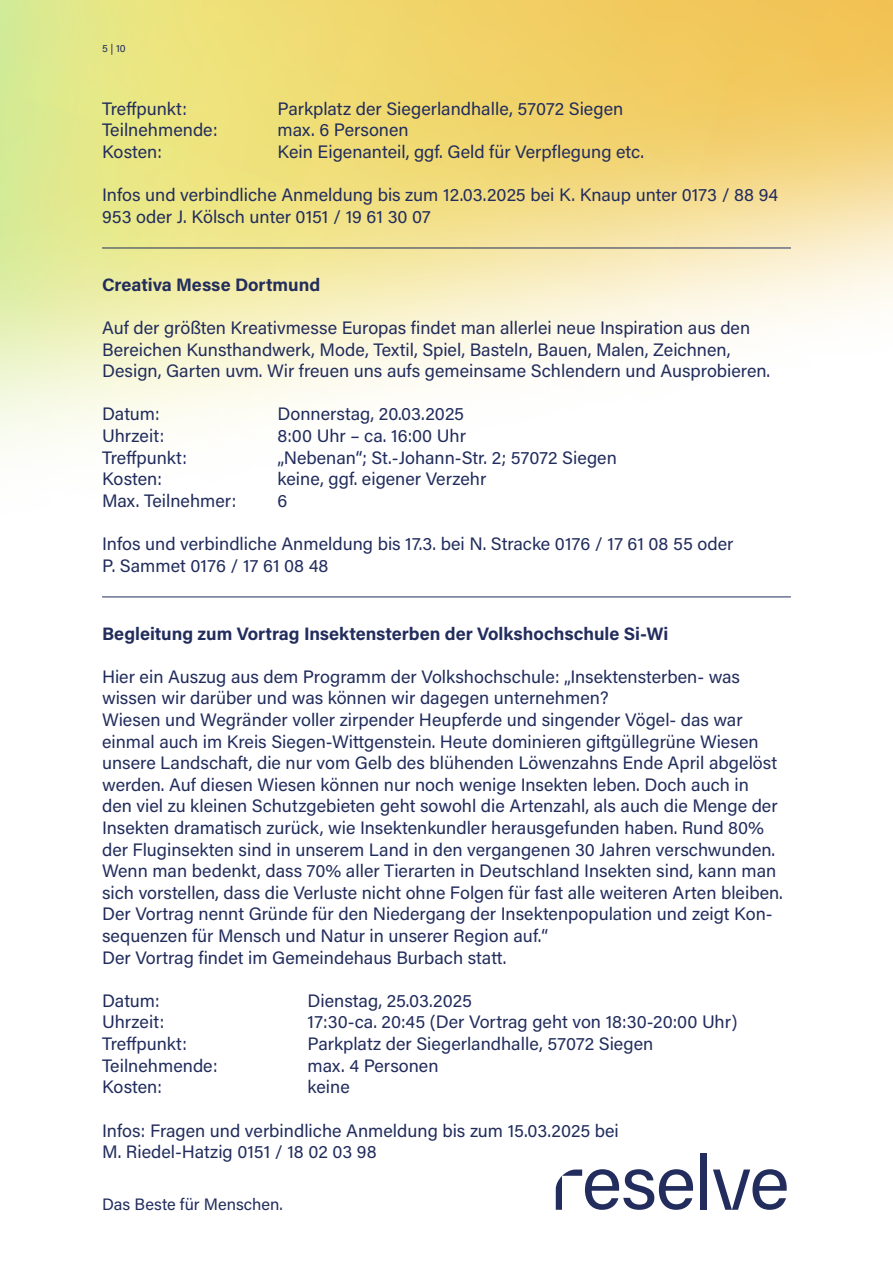
<style>
.page{position:relative;width:893px;height:1263px;background:#fff}
.page>*{position:absolute;margin:0;border:0;box-sizing:border-box;transform-origin:0 0}
.t1{font:18px/21.6px "Acumin Pro";color:#222d5d}
.t2{font:700 18px "Acumin Pro";color:#222d5d}
.t3{font:16.5px "Acumin Pro";color:#222d5d}
.t4{font:10.5px "Acumin Pro";color:#222d5d}
</style>
<div class="page">
<img style="left:0;top:0;width:893px;height:597px">
<div style="left:700px;top:1153px;width:7px;height:57px;background:#222d5d"></div>
<svg style="left:713px;top:1169px;width:74px;height:41px"></svg>
<svg style="left:556px;top:1169px;width:137px;height:41px"></svg>
<hr style="left:102px;top:248px;width:689px;height:1px;background:#222d5d">
<hr style="left:102px;top:597px;width:689px;height:1px;background:#222d5d">
<p class="t4" style="left:102px;top:41px;width:25px">5 | 10</p>
<p class="t1" style="left:102px;top:97px;width:87px">Treffpunkt:</p>
<p class="t1" style="left:278px;top:97px;width:347px">Parkplatz der Siegerlandhalle, 57072 Siegen</p>
<p class="t1" style="left:102px;top:118px;width:117px">Teilnehmende:</p>
<p class="t1" style="left:278px;top:118px;width:133px">max. 6 Personen</p>
<p class="t1" style="left:102px;top:140px;width:61px">Kosten:</p>
<p class="t1" style="left:278px;top:140px;width:368px">Kein Eigenanteil, ggf. Geld für Verpflegung etc.</p>
<p class="t1" style="left:102px;top:183px;width:678px">Infos und verbindliche Anmeldung bis zum 12.03.2025 bei K. Knaup unter 0173 / 88 94<br>953 oder J. Kölsch unter 0151 / 19 61 30 07</p>
<p class="t2" style="left:102px;top:272px;width:220px">Creativa Messe Dortmund</p>
<p class="t1" style="left:102px;top:316px;width:670px">Auf der größten Kreativmesse Europas findet man allerlei neue Inspiration aus den<br>Bereichen Kunsthandwerk, Mode, Textil, Spiel, Basteln, Bauen, Malen, Zeichnen,<br>Design, Garten uvm. Wir freuen uns aufs gemeinsame Schlendern und Ausprobieren.</p>
<p class="t1" style="left:102px;top:402px;width:59px">Datum:</p>
<p class="t1" style="left:278px;top:402px;width:188px">Donnerstag, 20.03.2025</p>
<p class="t1" style="left:102px;top:424px;width:64px">Uhrzeit:</p>
<p class="t1" style="left:278px;top:424px;width:190px">8:00 Uhr – ca. 16:00 Uhr</p>
<p class="t1" style="left:102px;top:446px;width:87px">Treffpunkt:</p>
<p class="t1" style="left:278px;top:446px;width:341px">„Nebenan“; St.-Johann-Str. 2; 57072 Siegen</p>
<p class="t1" style="left:102px;top:467px;width:61px">Kosten:</p>
<p class="t1" style="left:278px;top:467px;width:210px">keine, ggf. eigener Verzehr</p>
<p class="t1" style="left:102px;top:489px;width:136px">Max. Teilnehmer:</p>
<p class="t1" style="left:278px;top:489px;width:11px">6</p>
<p class="t1" style="left:102px;top:532px;width:633px">Infos und verbindliche Anmeldung bis 17.3. bei N. Stracke 0176 / 17 61 08 55 oder<br>P. Sammet 0176 / 17 61 08 48</p>
<p class="t2" style="left:102px;top:621px;width:568px">Begleitung zum Vortrag Insektensterben der Volkshochschule Si-Wi</p>
<p class="t1" style="left:102px;top:665px;width:682px">Hier ein Auszug aus dem Programm der Volkshochschule: „Insektensterben- was wissen wir darüber und was können wir dagegen unternehmen?<br>Wiesen und Wegränder voller zirpender Heupferde und singender Vögel- das war einmal auch im Kreis Siegen-Wittgenstein. Heute dominieren giftgüllegrüne Wiesen unsere Landschaft, die nur vom Gelb des blühenden Löwenzahns Ende April abgelöst werden. Auf diesen Wiesen können nur noch wenige Insekten leben. Doch auch in den viel zu kleinen Schutzgebieten geht sowohl die Artenzahl, als auch die Menge der Insekten dramatisch zurück, wie Insektenkundler herausgefunden haben. Rund 80% der Fluginsekten sind in unserem Land in den vergangenen 30 Jahren verschwunden.<br>Wenn man bedenkt, dass 70% aller Tierarten in Deutschland Insekten sind, kann man sich vorstellen, dass die Verluste nicht ohne Folgen für fast alle weiteren Arten bleiben.<br>Der Vortrag nennt Gründe für den Niedergang der Insektenpopulation und zeigt Kon&shy;sequenzen für Mensch und Natur in unserer Region auf.“<br>Der Vortrag findet im Gemeindehaus Burbach statt.</p>
<p class="t1" style="left:102px;top:989px;width:59px">Datum:</p>
<p class="t1" style="left:308px;top:989px;width:166px">Dienstag, 25.03.2025</p>
<p class="t1" style="left:102px;top:1011px;width:64px">Uhrzeit:</p>
<p class="t1" style="left:308px;top:1011px;width:431px">17:30-ca. 20:45 (Der Vortrag geht von 18:30-20:00 Uhr)</p>
<p class="t1" style="left:102px;top:1032px;width:87px">Treffpunkt:</p>
<p class="t1" style="left:308px;top:1032px;width:347px">Parkplatz der Siegerlandhalle, 57072 Siegen</p>
<p class="t1" style="left:102px;top:1054px;width:117px">Teilnehmende:</p>
<p class="t1" style="left:308px;top:1054px;width:133px">max. 4 Personen</p>
<p class="t1" style="left:102px;top:1075px;width:61px">Kosten:</p>
<p class="t1" style="left:308px;top:1075px;width:44px">keine</p>
<p class="t1" style="left:102px;top:1119px;width:518px">Infos: Fragen und verbindliche Anmeldung bis zum 15.03.2025 bei<br>M. Riedel-Hatzig 0151 / 18 02 03 98</p>
<p class="t3" style="left:102px;top:1192px;width:182px">Das Beste für Menschen.</p>
</div>
